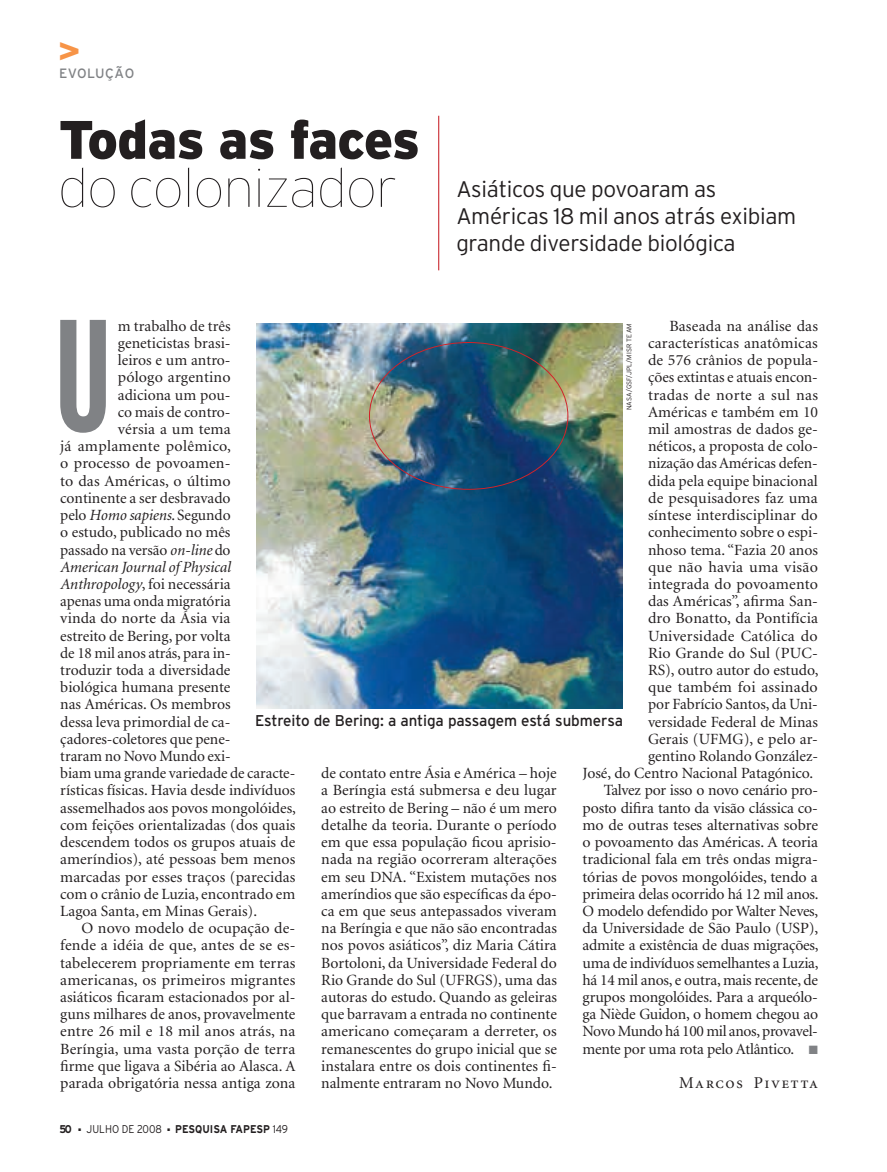
<style>
.page{position:relative;width:887px;height:1172px;background:#fff}
.page>*{position:absolute;margin:0;border:0;box-sizing:border-box;transform-origin:0 0}
.t1{font:700 extra-condensed 158.7px "Interstate";color:#808285;scale:.91 1}
.t2{font:100 54px "Interstate";color:#231f20}
.t3{font:900 54px "Interstate";letter-spacing:-.015em;color:#231f20}
.t4{font:600 37.5px "Franklin Gothic";color:#f79447}
.t5{font:300 22.5px/27px "Interstate";letter-spacing:-.015em;color:#231f20}
.t6{font:16.5px "Minion Regular SC";letter-spacing:.09em;color:#231f20}
.t7{font:15.6px/17.2px "Minion";color:#231f20;text-align:justify}
.t8{font:15.6px "Interstate";letter-spacing:-.01em;color:#231f20}
.t9{font:15.6px "Minion";letter-spacing:.02em;color:#231f20}
.t10{font:15.6px "Minion";letter-spacing:-.02em;color:#231f20}
.t11{font:italic 15.6px "Minion";color:#231f20}
.t12{font:13.5px "Interstate";letter-spacing:.19em;color:#808285}
.t13{font:700 11.25px "Interstate";color:#231f20;scale:.9 1}
.t14{font:300 11.25px "Interstate";color:#231f20;scale:.9 1}
.t15{font:300 6.75px "Interstate";letter-spacing:.025em;color:#231f20}
.s1{color:#808285}
.s2{font-style:italic}
.s3{font-weight:300}
</style>
<div class="page">
<img style="left:256px;top:323px;width:366px;height:385px">
<hr style="left:438px;top:116px;width:1px;height:154px;background:#c4121a">
<h3 class="t4" style="left:58px;top:27px;width:24px">&gt;</h3>
<p class="t12" style="left:59px;top:68px;width:77px">EVOLUÇÃO</p>
<h2 class="t3" style="left:58px;top:120px;width:363px">Todas as faces</h2>
<h2 class="t2" style="left:58px;top:167px;width:346px">do colonizador</h2>
<h3 class="t5" style="left:456px;top:178px;width:341px">Asiáticos que povoaram as<br>Américas 18 mil anos atrás exibiam grande diversidade biológica</h3>
<h1 class="t1" style="left:54px;top:317px;width:58px">U</h1>
<p class="t7" style="left:118px;top:317px;width:114px">m trabalho de três</p>
<p class="t7" style="left:669px;top:317px;width:150px">Baseada na análise das</p>
<p class="t7" style="left:647px;top:335px;width:171px">características anatômicas</p>
<p class="t7" style="left:647px;top:352px;width:171px">de 576 crânios de popula-</p>
<p class="t7" style="left:647px;top:369px;width:171px">ções extintas e atuais encon-</p>
<p class="t9" style="left:647px;top:387px;width:171px">tradas de norte a sul nas</p>
<p class="t7" style="left:647px;top:403px;width:171px">Américas e também em 10</p>
<p class="t7" style="left:647px;top:421px;width:171px">mil amostras de dados ge-</p>
<p class="t7" style="left:647px;top:438px;width:171px">néticos, a proposta de colo-</p>
<p class="t7" style="left:647px;top:455px;width:171px">nização das Américas defen-</p>
<p class="t7" style="left:647px;top:472px;width:171px">dida pela equipe binacional</p>
<p class="t7" style="left:647px;top:489px;width:171px">de pesquisadores faz uma</p>
<p class="t7" style="left:647px;top:507px;width:171px">síntese interdisciplinar do</p>
<p class="t7" style="left:647px;top:524px;width:171px">conhecimento sobre o espi-</p>
<p class="t7" style="left:647px;top:541px;width:171px">nhoso tema. “Fazia 20 anos</p>
<p class="t7" style="left:647px;top:558px;width:171px">que não havia uma visão</p>
<p class="t7" style="left:647px;top:575px;width:171px">integrada do povoamento</p>
<p class="t7" style="left:647px;top:593px;width:171px">das Américas”, afirma San-</p>
<p class="t7" style="left:647px;top:610px;width:171px">dro Bonatto, da Pontifícia</p>
<p class="t7" style="left:647px;top:627px;width:171px">Universidade Católica do</p>
<p class="t7" style="left:647px;top:644px;width:171px">Rio Grande do Sul (PUC-</p>
<p class="t7" style="left:647px;top:661px;width:172px">RS), outro autor do estudo,</p>
<p class="t7" style="left:647px;top:679px;width:171px">que também foi assinado</p>
<p class="t7" style="left:647px;top:696px;width:171px">por Fabrício Santos, da Uni-</p>
<p class="t7" style="left:647px;top:713px;width:171px">versidade Federal de Minas</p>
<p class="t7" style="left:647px;top:730px;width:171px">Gerais (UFMG), e pelo ar-</p>
<p class="t7" style="left:647px;top:747px;width:171px">gentino Rolando González-</p>
<p class="t7" style="left:582px;top:765px;width:232px">José, do Centro Nacional Patagónico.</p>
<p class="t7" style="left:603px;top:782px;width:216px">Talvez por isso o novo cenário pro-</p>
<p class="t7" style="left:582px;top:799px;width:237px">posto difira tanto da visão clássica co-</p>
<p class="t7" style="left:582px;top:816px;width:237px">mo de outras teses alternativas sobre</p>
<p class="t7" style="left:582px;top:833px;width:237px">o povoamento das Américas. A teoria</p>
<p class="t7" style="left:582px;top:851px;width:237px">tradicional fala em três ondas migra-</p>
<p class="t7" style="left:582px;top:868px;width:237px">tórias de povos mongolóides, tendo a</p>
<p class="t7" style="left:582px;top:885px;width:237px">primeira delas ocorrido há 12 mil anos.</p>
<p class="t7" style="left:582px;top:902px;width:237px">O modelo defendido por Walter Neves,</p>
<p class="t7" style="left:582px;top:919px;width:237px">da Universidade de São Paulo (USP),</p>
<p class="t7" style="left:582px;top:937px;width:237px">admite a existência de duas migrações,</p>
<p class="t7" style="left:582px;top:954px;width:237px">uma de indivíduos semelhantes a Luzia,</p>
<p class="t7" style="left:582px;top:971px;width:237px">há 14 mil anos, e outra, mais recente, de</p>
<p class="t7" style="left:582px;top:988px;width:237px">grupos mongolóides. Para a arqueólo-</p>
<p class="t7" style="left:582px;top:1005px;width:237px">ga Niède Guidon, o homem chegou ao</p>
<p class="t10" style="left:582px;top:1023px;width:237px">Novo Mundo há 100 mil anos, provavel-</p>
<p class="t7" style="left:582px;top:1040px;width:237px">mente por uma rota pelo Atlântico. <span class="s1">■</span></p>
<p class="t15" style="left:626px;top:410px;width:89px;rotate:-90deg">NASA/GSF/JPL/MISR TEAM</p>
<p class="t7" style="left:118px;top:335px;width:114px">geneticistas brasi-</p>
<p class="t7" style="left:118px;top:352px;width:114px">leiros e um antro-</p>
<p class="t7" style="left:118px;top:369px;width:114px">pólogo argentino</p>
<p class="t7" style="left:118px;top:386px;width:114px">adiciona um pou-</p>
<p class="t7" style="left:118px;top:403px;width:114px">co mais de contro-</p>
<p class="t7" style="left:118px;top:421px;width:114px">vérsia a um tema</p>
<p class="t9" style="left:60px;top:438px;width:172px">já amplamente polêmico,</p>
<p class="t7" style="left:60px;top:455px;width:172px">o processo de povoamen-</p>
<p class="t7" style="left:60px;top:472px;width:172px">to das Américas, o último</p>
<p class="t7" style="left:60px;top:489px;width:172px">continente a ser desbravado</p>
<p class="t7" style="left:60px;top:507px;width:172px">pelo <span class="s2">Homo sapiens</span>. Segundo</p>
<p class="t7" style="left:60px;top:524px;width:172px">o estudo, publicado no mês</p>
<p class="t7" style="left:60px;top:541px;width:172px">passado na versão <span class="s2">on-line</span> do</p>
<p class="t11" style="left:60px;top:559px;width:172px">American Journal of Physical</p>
<p class="t7" style="left:60px;top:575px;width:172px"><span class="s2">Anthropology</span>, foi necessária</p>
<p class="t7" style="left:60px;top:593px;width:172px">apenas uma onda migratória</p>
<p class="t7" style="left:60px;top:610px;width:172px">vinda do norte da Ásia via</p>
<p class="t7" style="left:60px;top:627px;width:172px">estreito de Bering, por volta</p>
<p class="t7" style="left:60px;top:644px;width:172px">de 18 mil anos atrás, para in-</p>
<p class="t7" style="left:60px;top:661px;width:172px">troduzir toda a diversidade</p>
<p class="t7" style="left:60px;top:679px;width:172px">biológica humana presente</p>
<p class="t7" style="left:60px;top:696px;width:172px">nas Américas. Os membros</p>
<p class="t7" style="left:60px;top:713px;width:172px">dessa leva primordial de ca-</p>
<p class="t7" style="left:60px;top:730px;width:172px">çadores-coletores que pene-</p>
<p class="t7" style="left:60px;top:747px;width:172px">traram no Novo Mundo exi-</p>
<p class="t7" style="left:60px;top:765px;width:236px">biam uma grande variedade de caracte-</p>
<p class="t7" style="left:60px;top:782px;width:237px">rísticas físicas. Havia desde indivíduos</p>
<p class="t7" style="left:60px;top:799px;width:237px">assemelhados aos povos mongolóides,</p>
<p class="t7" style="left:60px;top:816px;width:237px">com feições orientalizadas (dos quais</p>
<p class="t7" style="left:60px;top:833px;width:236px">descendem todos os grupos atuais de</p>
<p class="t7" style="left:60px;top:851px;width:236px">ameríndios), até pessoas bem menos</p>
<p class="t7" style="left:60px;top:868px;width:236px">marcadas por esses traços (parecidas</p>
<p class="t7" style="left:60px;top:885px;width:236px">com o crânio de Luzia, encontrado em</p>
<p class="t7" style="left:60px;top:902px;width:198px">Lagoa Santa, em Minas Gerais).</p>
<p class="t7" style="left:81px;top:919px;width:215px">O novo modelo de ocupação de-</p>
<p class="t7" style="left:60px;top:937px;width:237px">fende a idéia de que, antes de se es-</p>
<p class="t7" style="left:60px;top:954px;width:236px">tabelecerem propriamente em terras</p>
<p class="t7" style="left:60px;top:971px;width:236px">americanas, os primeiros migrantes</p>
<p class="t7" style="left:60px;top:988px;width:236px">asiáticos ficaram estacionados por al-</p>
<p class="t7" style="left:60px;top:1005px;width:237px">guns milhares de anos, provavelmente</p>
<p class="t7" style="left:60px;top:1023px;width:236px">entre 26 mil e 18 mil anos atrás, na</p>
<p class="t7" style="left:60px;top:1040px;width:236px">Beríngia, uma vasta porção de terra</p>
<p class="t7" style="left:60px;top:1057px;width:236px">firme que ligava a Sibéria ao Alasca. A</p>
<p class="t7" style="left:60px;top:1074px;width:236px">parada obrigatória nessa antiga zona</p>
<p class="t8" style="left:255px;top:714px;width:369px">Estreito de B ering: a antiga passagem está submersa</p>
<p class="t7" style="left:321px;top:765px;width:237px">de contato entre Ásia e América – hoje a Beríngia está submersa e deu lugar ao estreito de Bering – não é um mero detalhe da teoria. Durante o período em que essa população ficou aprisio&shy;nada na região ocorreram alterações em seu DNA. “Existem mutações nos ameríndios que são específicas da épo&shy;ca em que seus antepassados viveram na Beríngia e que não são encontradas nos povos asiáticos”, diz Maria Cátira Bortoloni, da Universidade Federal do Rio Grande do Sul (UFRGS), uma das autoras do estudo. Quando as geleiras que barravam a entrada no continente americano começaram a derreter, os remanescentes do grupo inicial que se instalara entre os dois continentes fi&shy;nalmente entraram no Novo Mundo.</p>
<p class="t6" style="left:678px;top:1074px;width:140px">Marcos Pivetta</p>
<p class="t13" style="left:60px;top:1124px;width:15px">50</p>
<p class="t14" style="left:79px;top:1124px;width:94px">■ JULHO DE 2008</p>
<p class="t13" style="left:167px;top:1124px;width:136px">■ PESQUISA FAPESP <span class="s3">149</span></p>
</div>
